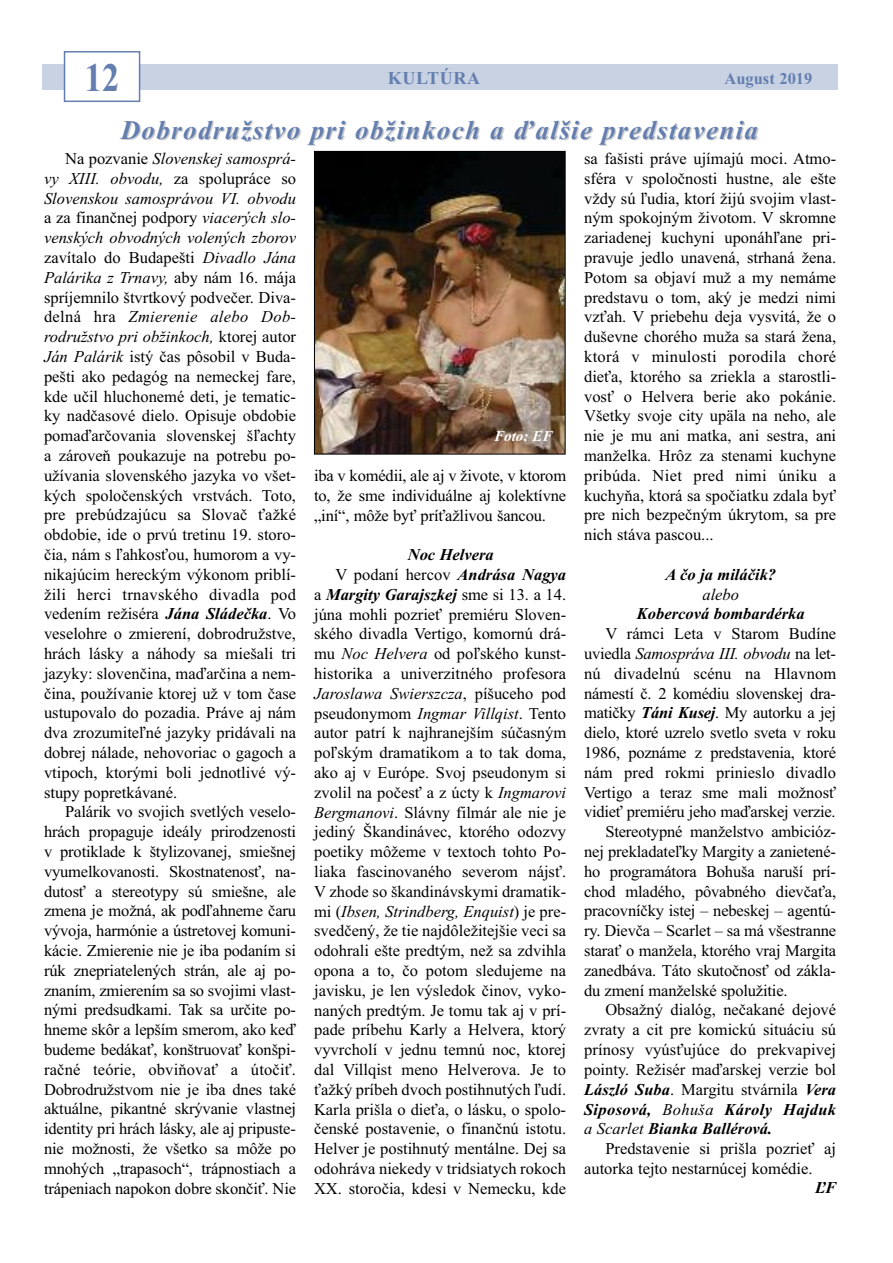
<style>
.page{position:relative;width:893px;height:1263px;background:#fff}
.page>*{position:absolute;margin:0;border:0;box-sizing:border-box;transform-origin:0 0}
.t1{font:700 40.5px "Times New Roman";color:#637eaf;scale:.85 1}
.t2{font:italic 700 27px "Times New Roman";letter-spacing:.05em;color:#637eaf}
.t3{font:700 18px "Times New Roman";letter-spacing:.035em;color:#637eaf}
.t4{font:16.5px/19.8px "Times New Roman";color:#000;text-align:justify}
.t5{font:italic 16.5px "Times New Roman";color:#000}
.t6{font:italic 700 16.5px "Times New Roman";color:#000}
.t7{font:italic 700 16.5px "Times New Roman";letter-spacing:.02em;color:#000}
.t8{font:700 16.5px "Times New Roman";color:#637eaf}
.t9{font:italic 700 15px "Times New Roman";color:#fff}
.s1{font-style:italic}
.s2{font-weight:700;font-style:italic}
.s3{font-weight:400;font-style:normal}
.s4{font-style:normal}
.s5{font-weight:400}
</style>
<div class="page">
<div style="left:43px;top:64px;width:795px;height:25px;background:#c8d2e3"></div>
<div style="left:65px;top:53px;width:74px;height:48px;background:#fff"></div>
<div style="left:64px;top:51px;width:76px;height:51px;border:2px solid #637eaf"></div>
<img style="left:316px;top:153px;width:248px;height:299px">
<div style="left:314px;top:151px;width:252px;height:303px;border:1px solid #000"></div>
<h1 class="t1" style="left:85px;top:53px;width:42px">12</h1>
<p class="t3" style="left:388px;top:67px;width:94px">KULTúrA</p>
<p class="t8" style="left:724px;top:68px;width:89px">August 2019</p>
<h2 class="t2" style="left:121px;top:114px;width:639px">Dobrodružstvo pri obžinkoch a ďalšie predstavenia</h2>
<p class="t4" style="left:44px;top:148px;width:254px;text-indent:21px">Na pozvanie <span class="s1">Slovenskej samosprá&shy;vy XIII. obvodu,</span> za spolupráce so <span class="s1">Slovenskou samosprávou VI. obvodu </span>a za finančnej podpory <span class="s1">viacerých slo&shy;venských obvodných volených zborov </span>zavítalo do Budapešti <span class="s1">Divadlo Jána Palárika z Trnavy,</span> aby nám 16. mája spríjemnilo štvrtkový podvečer. Diva&shy;delná hra <span class="s1">Zmierenie alebo Dob&shy;rodružstvo pri obžinkoch,</span> ktorej autor <span class="s1">Ján Palárik</span> istý čas pôsobil v Buda&shy;pešti ako pedagóg na nemeckej fare, kde učil hluchonemé deti, je tematic&shy;ky nadčasové dielo. Opisuje obdobie pomaďarčovania slovenskej šľachty a zároveň poukazuje na potrebu po&shy;užívania slovenského jazyka vo všet&shy;kých spoločenských vrstvách. Toto, pre prebúdzajúcu sa Slovač ťažké obdobie, ide o prvú tretinu 19. storo&shy;čia, nám s ľahkosťou, humorom a vy&shy;nikajúcim hereckým výkonom priblí&shy;žili herci trnavského divadla pod vedením režiséra <span class="s2">Jána Sládečka</span>. Vo veselohre o zmierení, dobrodružstve, hrách lásky a náhody sa miešali tri jazyky: slovenčina, maďarčina a nem&shy;čina, používanie ktorej už v tom čase ustupovalo do pozadia. Práve aj nám dva zrozumiteľné jazyky pridávali na dobrej nálade, nehovoriac o gagoch a vtipoch, ktorými boli jednotlivé vý&shy;stupy popretkávané.</p>
<p class="t4" style="left:44px;top:802px;width:254px;text-indent:21px">Palárik vo svojich svetlých veselo&shy;hrách propaguje ideály prirodzenosti v protiklade k štylizovanej, smiešnej vyumelkovanosti. Skostnatenosť, na&shy;dutosť a stereotypy sú smiešne, ale zmena je možná, ak podľahneme čaru vývoja, harmónie a ústretovej komuni&shy;kácie. Zmierenie nie je iba podaním si rúk znepriatelených strán, ale aj po&shy;znaním, zmierením sa so svojimi vlast&shy;nými predsudkami. Tak sa určite po&shy;hneme skôr a lepším smerom, ako keď budeme bedákať, konštruovať konšpi&shy;račné teórie, obviňovať a útočiť.<br>Dobrodružstvom nie je iba dnes také aktuálne, pikantné skrývanie vlastnej identity pri hrách lásky, ale aj pripuste&shy;nie možnosti, že všetko sa môže po mnohých „trapasoch“, trápnostiach a trápeniach napokon dobre skončiť. Nie</p>
<p class="t9" style="left:494px;top:427px;width:60px">Foto: EF</p>
<p class="t4" style="left:314px;top:465px;width:254px">iba v komédii, ale aj v živote, v ktorom to, že sme individuálne aj kolektívne „iní“, môže byť príťažlivou šancou.</p>
<p class="t6" style="left:408px;top:544px;width:88px">Noc Helvera</p>
<p class="t4" style="left:335px;top:564px;width:232px">V podaní hercov <span class="s2">Andrása Nagya</span></p>
<p class="t6" style="left:314px;top:584px;width:254px"><span class="s3">a</span> Margity Garajszkej <span class="s3">sme si 13. a 14.</span></p>
<p class="t4" style="left:314px;top:604px;width:254px">júna mohli pozrieť premiéru Sloven-</p>
<p class="t4" style="left:314px;top:624px;width:254px">ského divadla Vertigo, komornú drá-</p>
<p class="t4" style="left:314px;top:644px;width:254px">mu <span class="s1">Noc Helvera</span> od poľského kunst-</p>
<p class="t4" style="left:314px;top:663px;width:254px">historika a univerzitného profesora</p>
<p class="t5" style="left:314px;top:683px;width:254px">Jaroslawa Swierszcza<span class="s4">, píšuceho pod</span></p>
<p class="t4" style="left:314px;top:703px;width:254px">pseudonymom <span class="s1">Ingmar Villqist</span>. Tento</p>
<p class="t4" style="left:314px;top:723px;width:254px">autor patrí k najhranejším súčasným</p>
<p class="t4" style="left:314px;top:742px;width:254px">poľským dramatikom a to tak doma,</p>
<p class="t4" style="left:314px;top:762px;width:254px">ako aj v Európe. Svoj pseudonym si</p>
<p class="t4" style="left:314px;top:782px;width:254px">zvolil na počesť a z úcty k <span class="s1">Ingmarovi</span></p>
<p class="t4" style="left:314px;top:802px;width:254px"><span class="s1">Bergmanovi</span>. Slávny filmár ale nie je</p>
<p class="t4" style="left:314px;top:822px;width:254px">jediný Škandinávec, ktorého odozvy</p>
<p class="t4" style="left:314px;top:841px;width:254px">poetiky môžeme v textoch tohto Po-</p>
<p class="t4" style="left:314px;top:861px;width:254px">liaka fascinovaného severom nájsť.</p>
<p class="t4" style="left:314px;top:881px;width:254px">V zhode so škandinávskymi dramatik-</p>
<p class="t5" style="left:314px;top:901px;width:254px"><span class="s4">mi (</span>Ibsen, Strindberg, Enquist<span class="s4">) je pre-</span></p>
<p class="t4" style="left:314px;top:921px;width:254px">svedčený, že tie najdôležitejšie veci sa</p>
<p class="t4" style="left:314px;top:940px;width:254px">odohrali ešte predtým, než sa zdvihla</p>
<p class="t4" style="left:314px;top:960px;width:254px">opona a to, čo potom sledujeme na</p>
<p class="t4" style="left:314px;top:980px;width:254px">javisku, je len výsledok činov, vyko-</p>
<p class="t4" style="left:314px;top:1000px;width:254px">naných predtým. Je tomu tak aj v prí-</p>
<p class="t4" style="left:314px;top:1020px;width:254px">pade príbehu Karly a Helvera, ktorý</p>
<p class="t4" style="left:314px;top:1039px;width:254px">vyvrcholí v jednu temnú noc, ktorej</p>
<p class="t4" style="left:314px;top:1059px;width:254px">dal Villqist meno Helverova. Je to</p>
<p class="t4" style="left:314px;top:1079px;width:254px">ťažký príbeh dvoch postihnutých ľudí.</p>
<p class="t4" style="left:314px;top:1099px;width:254px">Karla prišla o dieťa, o lásku, o spolo-</p>
<p class="t4" style="left:314px;top:1119px;width:254px">čenské postavenie, o finančnú istotu.</p>
<p class="t4" style="left:314px;top:1138px;width:254px">Helver je postihnutý mentálne. Dej sa</p>
<p class="t4" style="left:314px;top:1158px;width:254px">odohráva niekedy v tridsiatych rokoch</p>
<p class="t4" style="left:314px;top:1178px;width:254px">XX. storočia, kdesi v Nemecku, kde</p>
<p class="t4" style="left:584px;top:148px;width:254px">sa fašisti práve ujímajú moci. Atmo&shy;sféra v spoločnosti hustne, ale ešte vždy sú ľudia, ktorí žijú svojim vlast&shy;ným spokojným životom. V skromne zariadenej kuchyni uponáhľane pri&shy;pravuje jedlo unavená, strhaná žena.<br>Potom sa objaví muž a my nemáme predstavu o tom, aký je medzi nimi vzťah. V priebehu deja vysvitá, že o duševne chorého muža sa stará žena, ktorá v minulosti porodila choré dieťa, ktorého sa zriekla a starostli&shy;vosť o Helvera berie ako pokánie.<br>Všetky svoje city upäla na neho, ale nie je mu ani matka, ani sestra, ani manželka. Hrôz za stenami kuchyne pribúda. Niet pred nimi úniku a kuchyňa, ktorá sa spočiatku zdala byť pre nich bezpečným úkrytom, sa pre nich stáva pascou...</p>
<p class="t6" style="left:665px;top:564px;width:112px">A čo ja miláčik?</p>
<p class="t5" style="left:702px;top:584px;width:38px">alebo</p>
<p class="t6" style="left:637px;top:604px;width:169px">Kobercová bombardérka</p>
<p class="t4" style="left:605px;top:624px;width:232px">V rámci Leta v Starom Budíne</p>
<p class="t5" style="left:584px;top:644px;width:253px"><span class="s4">uviedla</span> Samospráva III. obvodu <span class="s4">na let-</span></p>
<p class="t4" style="left:584px;top:663px;width:254px">nú divadelnú scénu na Hlavnom</p>
<p class="t4" style="left:584px;top:683px;width:253px">námestí č. 2 komédiu slovenskej dra-</p>
<p class="t4" style="left:584px;top:703px;width:254px">matičky <span class="s2">Táni Kusej</span>. My autorku a jej</p>
<p class="t4" style="left:584px;top:723px;width:254px">dielo, ktoré uzrelo svetlo sveta v roku</p>
<p class="t4" style="left:584px;top:742px;width:254px">1986, poznáme z predstavenia, ktoré</p>
<p class="t4" style="left:584px;top:762px;width:254px">nám pred rokmi prinieslo divadlo</p>
<p class="t4" style="left:584px;top:782px;width:254px">Vertigo a teraz sme mali možnosť</p>
<p class="t4" style="left:584px;top:802px;width:253px">vidieť premiéru jeho maďarskej verzie.</p>
<p class="t4" style="left:605px;top:822px;width:232px">Stereotypné manželstvo ambicióz-</p>
<p class="t4" style="left:584px;top:841px;width:253px">nej prekladateľky Margity a zanietené-</p>
<p class="t4" style="left:584px;top:861px;width:253px">ho programátora Bohuša naruší prí-</p>
<p class="t4" style="left:584px;top:881px;width:254px">chod mladého, pôvabného dievčaťa,</p>
<p class="t4" style="left:584px;top:901px;width:253px">pracovníčky istej – nebeskej – agentú-</p>
<p class="t4" style="left:584px;top:921px;width:254px">ry. Dievča – Scarlet – sa má všestranne</p>
<p class="t4" style="left:584px;top:940px;width:254px">starať o manžela, ktorého vraj Margita</p>
<p class="t4" style="left:584px;top:960px;width:253px">zanedbáva. Táto skutočnosť od zákla-</p>
<p class="t4" style="left:584px;top:980px;width:205px">du zmení manželské spolužitie.</p>
<p class="t4" style="left:605px;top:1000px;width:232px">Obsažný dialóg, nečakané dejové</p>
<p class="t4" style="left:584px;top:1020px;width:254px">zvraty a cit pre komickú situáciu sú</p>
<p class="t4" style="left:584px;top:1039px;width:254px">prínosy vyúsťujúce do prekvapivej</p>
<p class="t4" style="left:584px;top:1059px;width:254px">pointy. Režisér maďarskej verzie bol</p>
<p class="t4" style="left:584px;top:1079px;width:254px"><span class="s2">László Suba</span>. Margitu stvárnila <span class="s2">Vera</span></p>
<p class="t7" style="left:584px;top:1099px;width:254px">Siposová, <span class="s5">Bohuša</span> Károly Hajduk</p>
<p class="t6" style="left:584px;top:1119px;width:190px"><span class="s5">a Scarlet</span> Bianka Ballérová.</p>
<p class="t4" style="left:605px;top:1138px;width:232px">Predstavenie si prišla pozrieť aj</p>
<p class="t4" style="left:584px;top:1158px;width:230px">autorka tejto nestarnúcej komédie.</p>
<p class="t6" style="left:815px;top:1178px;width:23px">ĽF</p>
</div>
